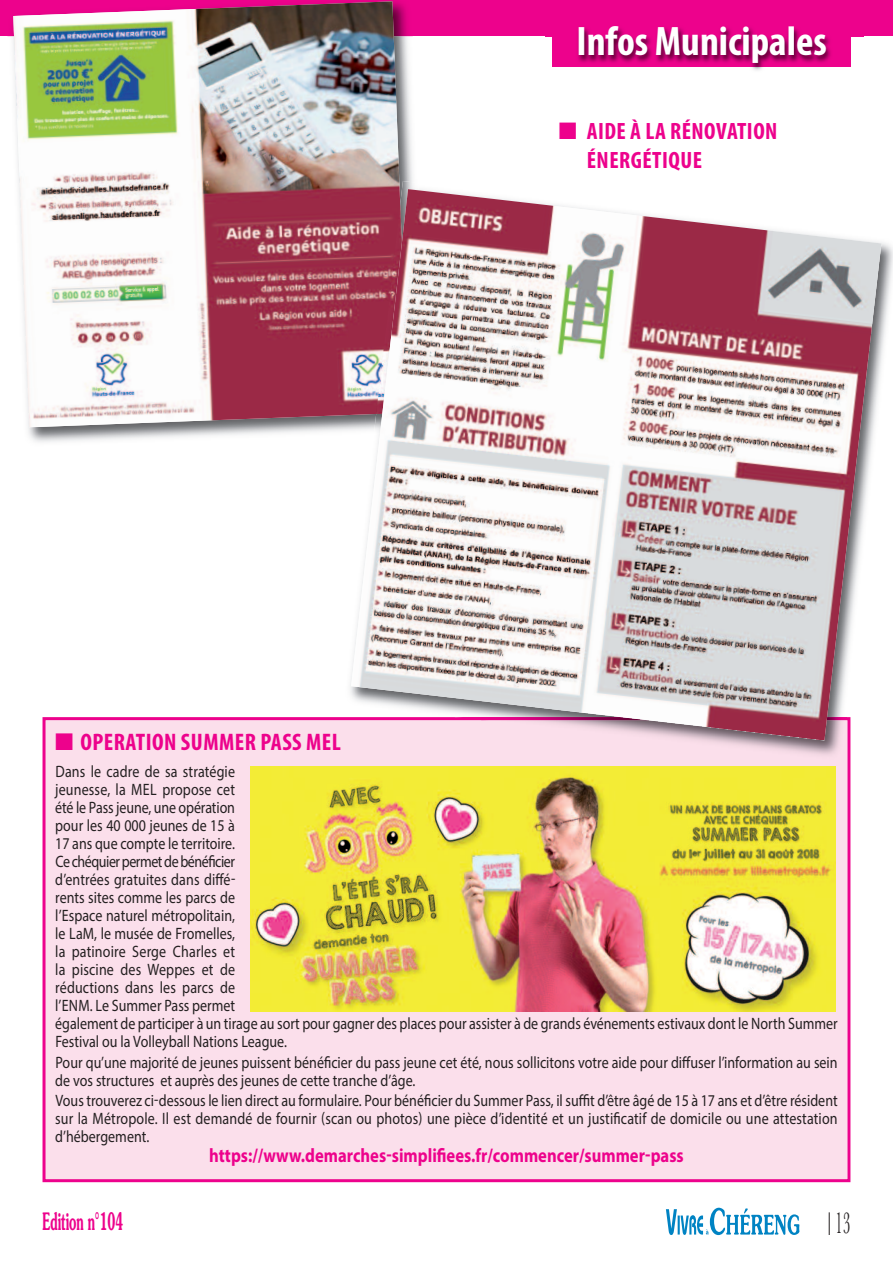
<style>
.page{position:relative;width:893px;height:1263px;background:#fff}
.page>*{position:absolute;margin:0;border:0;box-sizing:border-box;transform-origin:0 0}
.t1{font:700 condensed 41.4px "Myriad Pro";color:#fff}
.t2{font:31.5px "Baskerville";color:#231f20;scale:.49 1}
.t3{font:700 condensed 24px "Myriad Pro";letter-spacing:.02em;color:#ed028c}
.t4{font:600 24px "Souvenir";color:#ed028c;scale:.49 1}
.t5{font:700 condensed 23.7px/28.5px "Myriad Pro";letter-spacing:.02em;color:#ed028c}
.t6{font:700 19.5px "Myriad Pro";color:#ed028c;scale:.85 1}
.t7{font:16.5px/18px "Myriad Pro";color:#231f20;scale:.85 1}
</style>
<div class="page">
<svg style="left:829px;top:1212px;width:1px;height:23px"></svg>
<svg style="left:666px;top:1208px;width:133px;height:27px"></svg>
<div style="left:46px;top:720px;width:801px;height:459px;background:#fbdfeb"></div>
<div style="left:43px;top:717px;width:807px;height:465px;border:3px solid #ed028c"></div>
<div style="left:0;top:0;width:893px;height:36px;background:#ed028c"></div>
<img style="left:546px;top:36px;width:318px;height:34px">
<img style="left:553px;top:27px;width:297px;height:39px">
<img style="left:250px;top:767px;width:585px;height:244px">
<img style="left:7px;top:36px;width:406px;height:406px">
<img style="left:13px;top:1px;width:395px;height:426px">
<img style="left:343px;top:183px;width:550px;height:511px">
<img style="left:704px;top:740px;width:143px;height:21px">
<img style="left:374px;top:181px;width:54px;height:8px">
<img style="left:351px;top:189px;width:530px;height:551px">
<h1 class="t1" style="left:576px;top:27px;width:252px">Infos Municipales</h1>
<h3 class="t5" style="left:587px;top:119px;width:192px;text-indent:-28px">■ AIDE À LA RÉNOVATION<br>ÉNERGÉTIQUE</h3>
<h3 class="t3" style="left:55px;top:733px;width:287px">■ OPERATION SUMMER PASS MEL</h3>
<p class="t7" style="left:55px;top:764px;width:922px">Dans le cadre de sa stratégie<br>jeunesse, la MEL propose cet<br>été le Pass jeune, une opération<br>pour les 40 000 jeunes de 15 à<br>17 ans que compte le territoire.<br>Ce chéquier permet de bénéficier<br>d’entrées gratuites dans diffé-<br>rents sites comme les parcs de<br>l’Espace naturel métropolitain,<br>le LaM, le musée de Fromelles,<br>la patinoire Serge Charles et<br>la piscine des Weppes et de<br>réductions dans les parcs de<br>l’ENM. Le Summer Pass permet<br>également de participer à un tirage au sort pour gagner des places pour assister à de grands événements estivaux dont le North Summer Festival ou la Volleyball Nations League.</p>
<p class="t7" style="left:55px;top:1054px;width:922px">Pour qu’une majorité de jeunes puissent bénéficier du pass jeune cet été, nous sollicitons votre aide pour diffuser l’information au sein de vos structures et auprès des jeunes de cette tranche d’âge.</p>
<p class="t7" style="left:55px;top:1092px;width:922px;text-align:justify">Vous trouverez ci-dessous le lien direct au formulaire. Pour bénéficier du Summer Pass, il suffit d’être âgé de 15 à 17 ans et d’être résident sur la Métropole. Il est demandé de fournir (scan ou photos) une pièce d’identité et un justificatif de domicile ou une attestation d’hébergement.</p>
<p class="t6" style="left:209px;top:1148px;width:560px">https://www.demarches-simplifiees.fr/commencer/summer-pass</p>
<h3 class="t4" style="left:43px;top:1213px;width:167px">Edition n°104</h3>
<h2 class="t2" style="left:835px;top:1212px;width:33px">13</h2>
</div>
